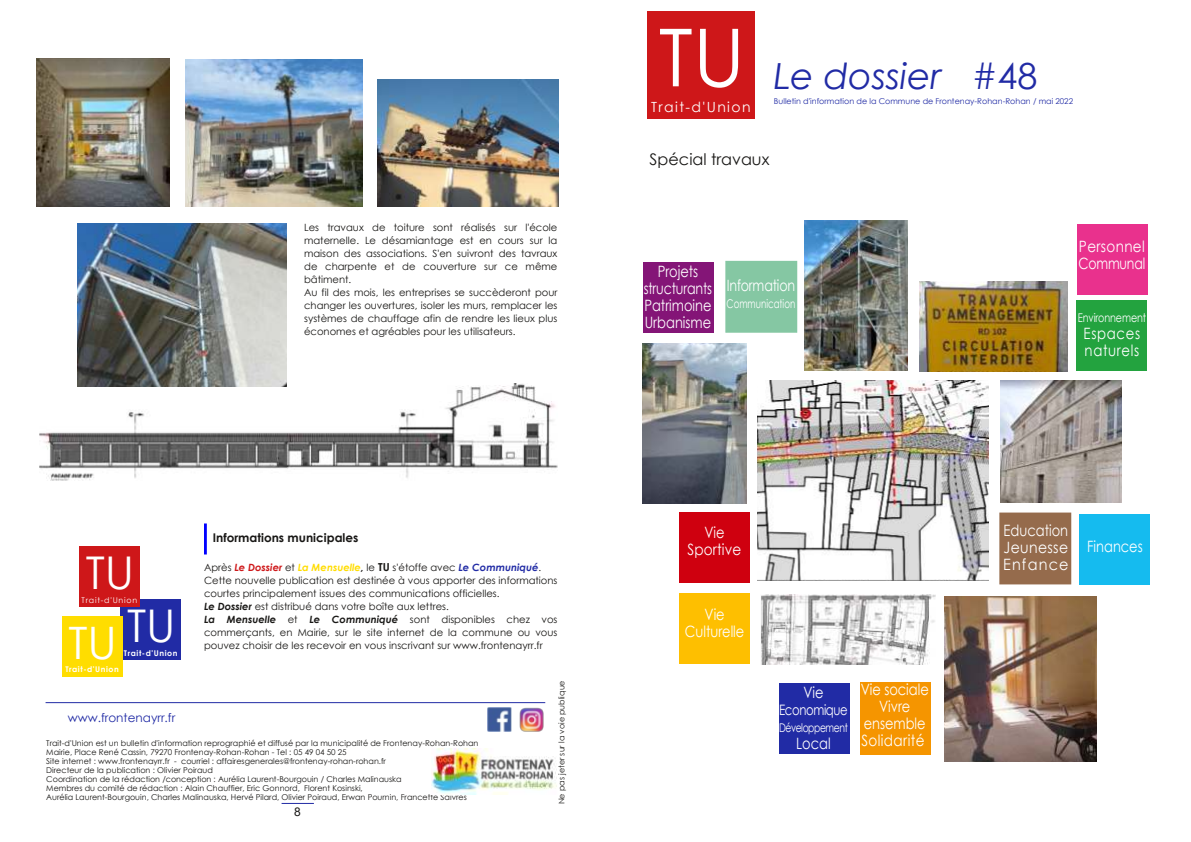
<style>
.page{position:relative;width:1191px;height:842px;background:#fff}
.page>*{position:absolute;margin:0;border:0;box-sizing:border-box;transform-origin:0 0}
.t1{font:80px "Century Gothic";color:#fff}
.t2{font:45.1px "Century Gothic";color:#fff}
.t3{font:44.8px "Century Gothic";color:#fff}
.t4{font:italic 36px "Century Gothic";color:#212ba5}
.t5{font:16px "Century Gothic";color:#181715}
.t6{font:15.6px/17px "Century Gothic";color:#fff;text-align:center;scale:.83 1}
.t7{font:15.6px/17px "Century Gothic";letter-spacing:.025em;color:#fff;scale:.87 1}
.t8{font:15.6px/17px "Century Gothic";letter-spacing:.05em;color:#fff;scale:.85 1}
.t9{font:15.6px "Century Gothic";color:#fff;scale:.81 1}
.t10{font:14.4px "Century Gothic";letter-spacing:-.03em;color:#fff;scale:.81 1}
.t11{font:14px "Century Gothic";letter-spacing:.1em;color:#fff}
.t12{font:700 12px "Century Gothic";color:#181715}
.t13{font:12px "Century Gothic";color:#212ba5}
.t14{font:12px "Century Gothic";letter-spacing:-.01em;color:#fff;scale:.73 1}
.t15{font:12px "Century Gothic";letter-spacing:-.045em;color:#fff;scale:.77 1}
.t16{font:12px "Century Gothic";letter-spacing:-.01em;color:#fff;scale:.8 1}
.t17{font:12px "Arial";color:#181715}
.t18{font:10px/13px "Century Gothic";color:#181715}
.t19{font:8px/9px "Century Gothic";color:#181715}
.t20{font:8px "Century Gothic";color:#212ba5}
.t21{font:700 7.9px "Century Gothic";letter-spacing:.07em;color:#fff}
.t22{font:7.9px "Century Gothic";letter-spacing:.1em;color:#fff}
.t23{font:700 7.8px "Century Gothic";letter-spacing:.07em;color:#fff}
.s1{font-weight:700;font-style:italic;color:#ce1719}
.s2{font-weight:700;font-style:italic;color:#fd0}
.s3{font-weight:700;font-style:italic}
.s4{font-weight:700;font-size:11px}
.s5{font-weight:700;font-style:italic;color:#212ba5}
.s6{font-style:normal}
</style>
<div class="page">
<div style="left:647px;top:11px;width:108px;height:107px;background:#ce1719"></div>
<hr style="left:46px;top:702px;width:499px;height:1px;background:#212ba5">
<img style="left:431px;top:749px;width:126px;height:45px">
<img style="left:520px;top:707px;width:24px;height:25px">
<img style="left:488px;top:707px;width:23px;height:24px">
<img style="left:944px;top:596px;width:152px;height:166px">
<img style="left:761px;top:594px;width:174px;height:70px">
<img style="left:919px;top:281px;width:148px;height:90px">
<div style="left:1079px;top:514px;width:70px;height:71px;background:#15bbef"></div>
<div style="left:643px;top:262px;width:70px;height:71px;background:#841577"></div>
<div style="left:1077px;top:224px;width:71px;height:71px;background:#e9318d"></div>
<div style="left:726px;top:261px;width:70px;height:71px;background:#85c7a3"></div>
<div style="left:725px;top:261px;width:72px;height:72px;border:1px solid #85c7a3"></div>
<div style="left:778px;top:683px;width:71px;height:71px;background:#212ba5"></div>
<div style="left:860px;top:682px;width:71px;height:71px;background:#f59500"></div>
<div style="left:859px;top:683px;width:71px;height:71px;background:#f59500"></div>
<div style="left:679px;top:593px;width:70px;height:71px;background:#febf00"></div>
<div style="left:679px;top:511px;width:71px;height:71px;background:#cf000f"></div>
<img style="left:804px;top:221px;width:103px;height:149px">
<img style="left:757px;top:380px;width:231px;height:201px">
<div style="left:1000px;top:513px;width:70px;height:71px;background:#956b4c"></div>
<div style="left:999px;top:512px;width:72px;height:72px;border:1px solid #956b4c"></div>
<div style="left:1076px;top:300px;width:71px;height:71px;background:#23a33f"></div>
<img style="left:642px;top:344px;width:104px;height:159px">
<img style="left:1000px;top:381px;width:121px;height:122px">
<hr style="left:281px;top:803px;width:33px;height:1px;background:#212ba5">
<img style="left:185px;top:59px;width:177px;height:147px">
<img style="left:39px;top:383px;width:518px;height:97px">
<img style="left:77px;top:223px;width:209px;height:163px">
<img style="left:377px;top:80px;width:181px;height:126px">
<img style="left:37px;top:59px;width:132px;height:147px">
<div style="left:121px;top:599px;width:60px;height:61px;background:#212ba5"></div>
<div style="left:79px;top:546px;width:61px;height:61px;background:#ce1719"></div>
<div style="left:62px;top:616px;width:60px;height:60px;background:#fd0"></div>
<hr style="left:204px;top:523px;width:3px;height:31px;background:#00f">
<p class="t18" style="left:304px;top:221px;width:255px">Les travaux de toiture sont réalisés sur l'école maternelle. Le désamiantage est en cours sur la maison des associations. S'en suivront des tavraux de charpente et de couverture sur ce même bâtiment.<br>Au fil des mois, les entreprises se succèderont pour changer les ouvertures, isoler les murs, remplacer les systèmes de chauffage afin de rendre les lieux plus économes et agréables pour les utilisateurs.</p>
<h2 class="t2" style="left:86px;top:553px;width:50px">TU</h2>
<p class="t22" style="left:82px;top:597px;width:57px">Trait-d'Union</p>
<h3 class="t3" style="left:68px;top:624px;width:50px">TU</h3>
<h2 class="t2" style="left:127px;top:607px;width:50px">TU</h2>
<p class="t21" style="left:124px;top:647px;width:55px">Trait-d'Union</p>
<p class="t23" style="left:65px;top:663px;width:55px">Trait-d'Union</p>
<p class="t12" style="left:213px;top:529px;width:147px">Informations municipales</p>
<p class="t18" style="left:204px;top:562px;width:355px">Après <span class="s1">Le Dossier</span> et <span class="s2">La Mensuelle</span><span class="s3">,</span> le <span class="s4">TU</span> s'étoffe avec <span class="s5">Le Communiqué</span>.<br>Cette nouvelle publication est destinée à vous apporter des informations courtes principalement issues des communications officielles.<br><span class="s3">Le Dossier</span> est distribué dans votre boîte aux lettres.<br><span class="s3">La Mensuelle</span> et <span class="s3">Le Communiqué</span> sont disponibles chez vos commerçants, en Mairie, sur le site internet de la commune ou vous</p>
<p class="t18" style="left:204px;top:640px;width:340px">pouvez choisir de les recevoir en vous inscrivant sur www.frontenayrr.fr</p>
<p class="t13" style="left:68px;top:713px;width:109px">www.frontenayrr.fr</p>
<p class="t19" style="left:46px;top:739px;width:434px">Trait-d'Union est un bulletin d'information reprographié et diffusé par la municipalité de Frontenay-Rohan-Rohan Mairie, Place René Cassin, 79270 Frontenay-Rohan-Rohan - Tel : 05 49 04 50 25<br>Site internet : www.frontenayrr.fr - courriel : affairesgenerales@frontenay-rohan-rohan.fr<br>Directeur de la publication : Olivier Poiraud<br>Coordination de la rédaction /conception : Aurélia Laurent-Bourgouin / Charles Malinauska<br>Membres du comité de rédaction : Alain Chauffier, Eric Gonnord, Florent Kosinski,<br>Aurélia Laurent-Bourgouin, Charles Malinauska, Hervé Pilard, Olivier Poiraud, Erwan Pournin, Francette Saivres</p>
<p class="t17" style="left:294px;top:803px;width:8px">8</p>
<p class="t19" style="left:557px;top:804px;width:126px;rotate:-90deg">Ne pas jeter sur la voie publique</p>
<h1 class="t1" style="left:658px;top:24px;width:88px">TU</h1>
<h3 class="t11" style="left:651px;top:101px;width:101px">Trait-d'Union</h3>
<h3 class="t4" style="left:774px;top:50px;width:265px">Le dossier <span class="s6">#48</span></h3>
<p class="t20" style="left:774px;top:97px;width:301px">Bulletin d'information de la Commune de Frontenay-Rohan-Rohan / mai 2022</p>
<h3 class="t5" style="left:649px;top:152px;width:121px">Spécial travaux</h3>
<h3 class="t6" style="left:643px;top:264px;width:84px">Projets structurants<br>Patrimoine<br>Urbanisme</h3>
<h3 class="t9" style="left:727px;top:279px;width:86px">Information</h3>
<p class="t14" style="left:726px;top:298px;width:96px">Communication</p>
<h3 class="t7" style="left:1078px;top:239px;width:78px">Personnel<br>Communal</h3>
<p class="t16" style="left:1077px;top:313px;width:87px">Environnement</p>
<h3 class="t8" style="left:1083px;top:326px;width:68px">Espaces naturels</h3>
<h3 class="t6" style="left:687px;top:525px;width:66px">Vie<br>Sportive</h3>
<h3 class="t6" style="left:1003px;top:523px;width:80px;text-align:justify">Education Jeunesse Enfance</h3>
<h3 class="t6" style="left:685px;top:607px;width:73px">Vie<br>Culturelle</h3>
<h3 class="t6" style="left:803px;top:685px;width:26px">Vie</h3>
<h3 class="t10" style="left:779px;top:704px;width:86px">Economique</h3>
<p class="t15" style="left:779px;top:722px;width:91px">Développement</p>
<h3 class="t6" style="left:796px;top:736px;width:43px">Local</h3>
<h3 class="t6" style="left:860px;top:681px;width:84px">Vie sociale<br>Vivre ensemble<br>Solidarité</h3>
<h3 class="t6" style="left:1087px;top:539px;width:68px">Finances</h3>
</div>
